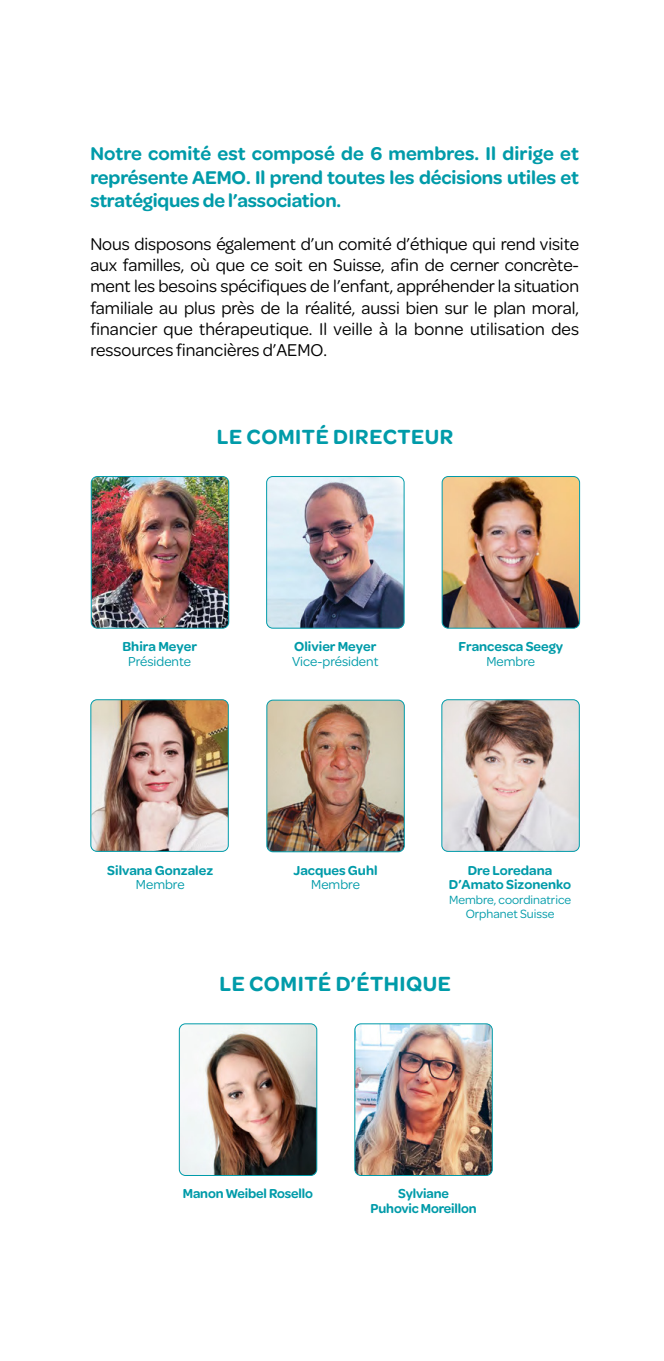
<style>
.page{position:relative;width:664px;height:1361px;background:#fff}
.page>*{position:absolute;margin:0;border:0;box-sizing:border-box;transform-origin:0 0}
.t1{font:600 21.9px "Omnes";letter-spacing:.025em;color:#009ba9}
.t2{font:600 19.65px/23.4px "Omnes";letter-spacing:-.01em;color:#009ba9;text-align:justify}
.t3{font:18.3px/21.1px "Omnes";color:#000;text-align:justify}
.t4{font:600 13.8px/14.5px "Omnes";color:#009ba9;text-align:center}
.t5{font:13.8px "Omnes";color:#009ba9}
.t6{font:12.75px/14.2px "Omnes";color:#009ba9;text-align:center}
</style>
<div class="page">
<img style="left:356px;top:1024px;width:136px;height:151px">
<div style="left:354px;top:1023px;width:138px;height:153px;border:1px solid #009ba9;border-radius:6px"></div>
<img style="left:91px;top:476px;width:137px;height:152px">
<div style="left:91px;top:476px;width:138px;height:152px;border:1px solid #009ba9;border-radius:6px"></div>
<img style="left:443px;top:476px;width:136px;height:152px">
<div style="left:441px;top:476px;width:138px;height:152px;border:1px solid #009ba9;border-radius:6px"></div>
<img style="left:266px;top:476px;width:138px;height:152px">
<div style="left:266px;top:476px;width:138px;height:152px;border:1px solid #009ba9;border-radius:6px"></div>
<img style="left:443px;top:700px;width:136px;height:151px">
<div style="left:441px;top:699px;width:138px;height:153px;border:1px solid #009ba9;border-radius:6px"></div>
<img style="left:268px;top:700px;width:136px;height:152px">
<div style="left:266px;top:700px;width:138px;height:152px;border:1px solid #009ba9;border-radius:6px"></div>
<img style="left:92px;top:701px;width:135px;height:149px">
<div style="left:90px;top:699px;width:139px;height:153px;border:1px solid #009ba9;border-radius:6px"></div>
<img style="left:179px;top:1025px;width:136px;height:149px">
<div style="left:179px;top:1023px;width:138px;height:153px;border:1px solid #009ba9;border-radius:6px"></div>
<p class="t2" style="left:90px;top:141px;width:490px">Notre comité est composé de 6 membres. Il dirige et représente AEMO. Il prend toutes les décisions utiles et stratégiques de l’association.</p>
<p class="t3" style="left:90px;top:232px;width:490px">Nous disposons également d’un comité d’éthique qui rend visite aux familles, où que ce soit en Suisse, afin de cerner concrète&shy;ment les besoins spécifiques de l’enfant, appréhender la situation familiale au plus près de la réalité, aussi bien sur le plan moral, financier que thérapeutique. Il veille à la bonne utilisation des ressources financières d’AEMO.</p>
<p class="t1" style="left:217px;top:421px;width:238px">LE COMITÉ DIRECTEUR</p>
<p class="t4" style="left:122px;top:638px;width:76px">Bhira Meyer</p>
<p class="t5" style="left:128px;top:652px;width:64px">Présidente</p>
<p class="t4" style="left:294px;top:638px;width:84px">Olivier Meyer</p>
<p class="t5" style="left:292px;top:652px;width:88px">Vice-président</p>
<p class="t4" style="left:458px;top:638px;width:106px">Francesca Seegy</p>
<p class="t5" style="left:486px;top:652px;width:50px">Membre</p>
<p class="t4" style="left:107px;top:862px;width:107px">Silvana Gonzalez</p>
<p class="t5" style="left:136px;top:875px;width:50px">Membre</p>
<p class="t4" style="left:293px;top:862px;width:85px">Jacques Guhl</p>
<p class="t5" style="left:311px;top:875px;width:50px">Membre</p>
<p class="t4" style="left:448px;top:862px;width:124px">Dre Loredana<br>D’Amato Sizonenko</p>
<p class="t6" style="left:449px;top:891px;width:123px">Membre, coordinatrice<br>Orphanet Suisse</p>
<p class="t1" style="left:219px;top:968px;width:233px">LE COMITÉ D’ÉTHIQUE</p>
<p class="t4" style="left:183px;top:1185px;width:132px">Manon Weibel Rosello</p>
<p class="t4" style="left:370px;top:1185px;width:108px">Sylviane<br>Puhovic Moreillon</p>
</div>
